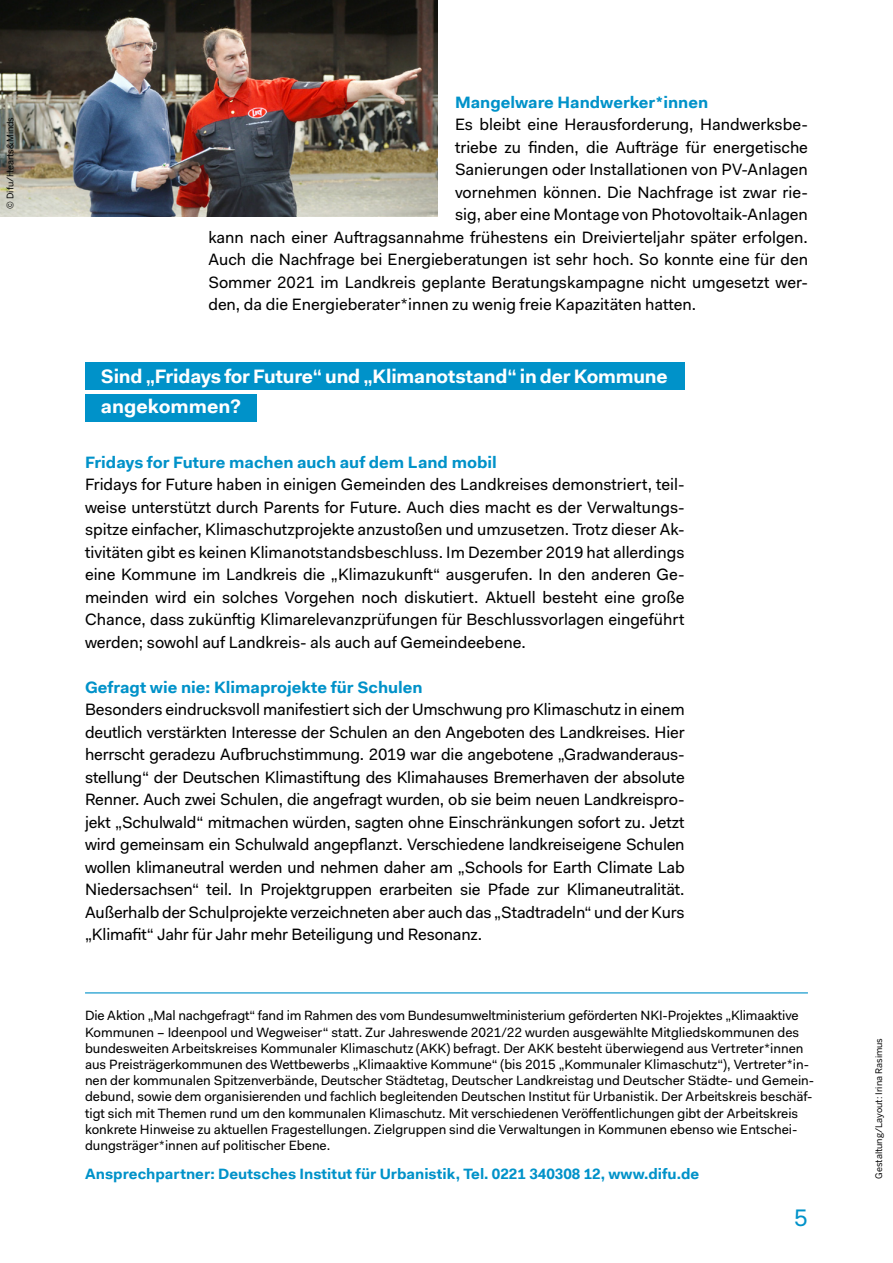
<style>
.page{position:relative;width:893px;height:1263px;background:#fff}
.page>*{position:absolute;margin:0;border:0;box-sizing:border-box;transform-origin:0 0}
.t1{font:24px "Fakt Pro";color:#0092c9}
.t2{font:700 19.5px/30px "Fakt Pro";letter-spacing:-.01em;color:#fff}
.t3{font:16.5px/22.5px "Fakt Pro";color:#000;text-align:justify}
.t4{font:700 16.5px "Fakt Pro";color:#0092c9}
.t5{font:700 15px "Fakt Pro";color:#0092c9}
.t6{font:13.5px/16.2px "Fakt Pro";color:#000}
.t7{font:9px "Benton Sans";color:#000}
</style>
<div class="page">
<img style="left:0;top:0;width:438px;height:217px">
<hr style="left:85px;top:992px;width:723px;height:1px;background:#0092c9">
<div style="left:85px;top:362px;width:600px;height:28px;background:#0092c9"></div>
<div style="left:85px;top:394px;width:172px;height:28px;background:#0092c9"></div>
<p class="t7" style="left:5px;top:209px;width:94px;rotate:-90deg">© Difu/Hearts&amp;Minds</p>
<p class="t4" style="left:455px;top:91px;width:255px">Mangelware Handwerker*innen</p>
<p class="t3" style="left:455px;top:113px;width:354px">Es bleibt eine Herausforderung, Handwerksbe-</p>
<p class="t3" style="left:455px;top:136px;width:354px">triebe zu finden, die Aufträge für energetische</p>
<p class="t3" style="left:455px;top:158px;width:354px">Sanierungen oder Installationen von PV-Anlagen</p>
<p class="t3" style="left:455px;top:181px;width:354px">vornehmen können. Die Nachfrage ist zwar rie-</p>
<p class="t3" style="left:455px;top:203px;width:354px">sig, aber eine Montage von Photovoltaik-Anlagen</p>
<p class="t3" style="left:208px;top:226px;width:601px">kann nach einer Auftragsannahme frühestens ein Dreivierteljahr später erfolgen.</p>
<p class="t3" style="left:208px;top:248px;width:601px">Auch die Nachfrage bei Energieberatungen ist sehr hoch. So konnte eine für den</p>
<p class="t3" style="left:208px;top:271px;width:601px">Sommer 2021 im Landkreis geplante Beratungskampagne nicht umgesetzt wer-</p>
<p class="t3" style="left:208px;top:293px;width:489px">den, da die Energieberater*innen zu wenig freie Kapazitäten hatten.</p>
<p class="t2" style="left:101px;top:361px;width:568px">Sind „Fridays for Future“ und „Klimanotstand“ in der Kommune angekommen?</p>
<p class="t4" style="left:85px;top:451px;width:413px">Fridays for Future machen auch auf dem Land mobil</p>
<p class="t3" style="left:85px;top:473px;width:601px">Fridays for Future haben in einigen Gemeinden des Landkreises demonstriert, teil&shy;weise unterstützt durch Parents for Future. Auch dies macht es der Verwaltungs&shy;spitze einfacher, Klimaschutzprojekte anzustoßen und umzusetzen. Trotz dieser Ak&shy;tivitäten gibt es keinen Klimanotstandsbeschluss. Im Dezember 2019 hat allerdings eine Kommune im Landkreis die „Klimazukunft“ ausgerufen. In den anderen Ge&shy;meinden wird ein solches Vorgehen noch diskutiert. Aktuell besteht eine große Chance, dass zukünftig Klimarelevanzprüfungen für Beschlussvorlagen eingeführt werden; sowohl auf Landkreis- als auch auf Gemeindeebene.</p>
<p class="t4" style="left:85px;top:676px;width:339px">Gefragt wie nie: Klimaprojekte für Schulen</p>
<p class="t3" style="left:85px;top:698px;width:601px">Besonders eindrucksvoll manifestiert sich der Umschwung pro Klimaschutz in einem deutlich verstärkten Interesse der Schulen an den Angeboten des Landkreises. Hier herrscht geradezu Aufbruchstimmung. 2019 war die angebotene „Gradwanderaus&shy;stellung“ der Deutschen Klimastiftung des Klimahauses Bremerhaven der absolute Renner. Auch zwei Schulen, die angefragt wurden, ob sie beim neuen Landkreispro&shy;jekt „Schulwald“ mitmachen würden, sagten ohne Einschränkungen sofort zu. Jetzt wird gemeinsam ein Schulwald angepflanzt. Verschiedene landkreiseigene Schulen wollen klimaneutral werden und nehmen daher am „Schools for Earth Climate Lab Niedersachsen“ teil. In Projektgruppen erarbeiten sie Pfade zur Klimaneutralität.<br>Außerhalb der Schulprojekte verzeichneten aber auch das „Stadtradeln“ und der Kurs „Klimafit“ Jahr für Jahr mehr Beteiligung und Resonanz.</p>
<p class="t6" style="left:85px;top:1007px;width:731px">Die Aktion „Mal nachgefragt“ fand im Rahmen des vom Bundesumweltministerium geförderten NKI-Projektes „Klimaaktive Kommunen – Ideenpool und Wegweiser“ statt. Zur Jahreswende 2021/22 wurden ausgewählte Mitgliedskommunen des bundesweiten Arbeitskreises Kommunaler Klimaschutz (AKK) befragt. Der AKK besteht überwiegend aus Vertreter*innen aus Preisträgerkommunen des Wettbewerbs „Klimaaktive Kommune“ (bis 2015 „Kommunaler Klimaschutz“), Vertreter*in&shy;nen der kommunalen Spitzenverbände, Deutscher Städtetag, Deutscher Landkreistag und Deutscher Städte- und Gemein&shy;debund, sowie dem organisierenden und fachlich begleitenden Deutschen Institut für Urbanistik. Der Arbeitskreis beschäf&shy;tigt sich mit Themen rund um den kommunalen Klimaschutz. Mit verschiedenen Veröffentlichungen gibt der Arbeitskreis konkrete Hinweise zu aktuellen Fragestellungen. Zielgruppen sind die Verwaltungen in Kommunen ebenso wie Entschei&shy;dungsträger*innen auf politischer Ebene.</p>
<p class="t5" style="left:85px;top:1163px;width:616px">Ansprechpartner: Deutsches Institut für Urbanistik, Tel. 0221 340308 12, www.difu.de</p>
<h1 class="t1" style="left:794px;top:1201px;width:15px">5</h1>
<p class="t7" style="left:873px;top:1179px;width:142px;rotate:-90deg">Gestaltung/Layout: Irina Rasimus</p>
</div>
